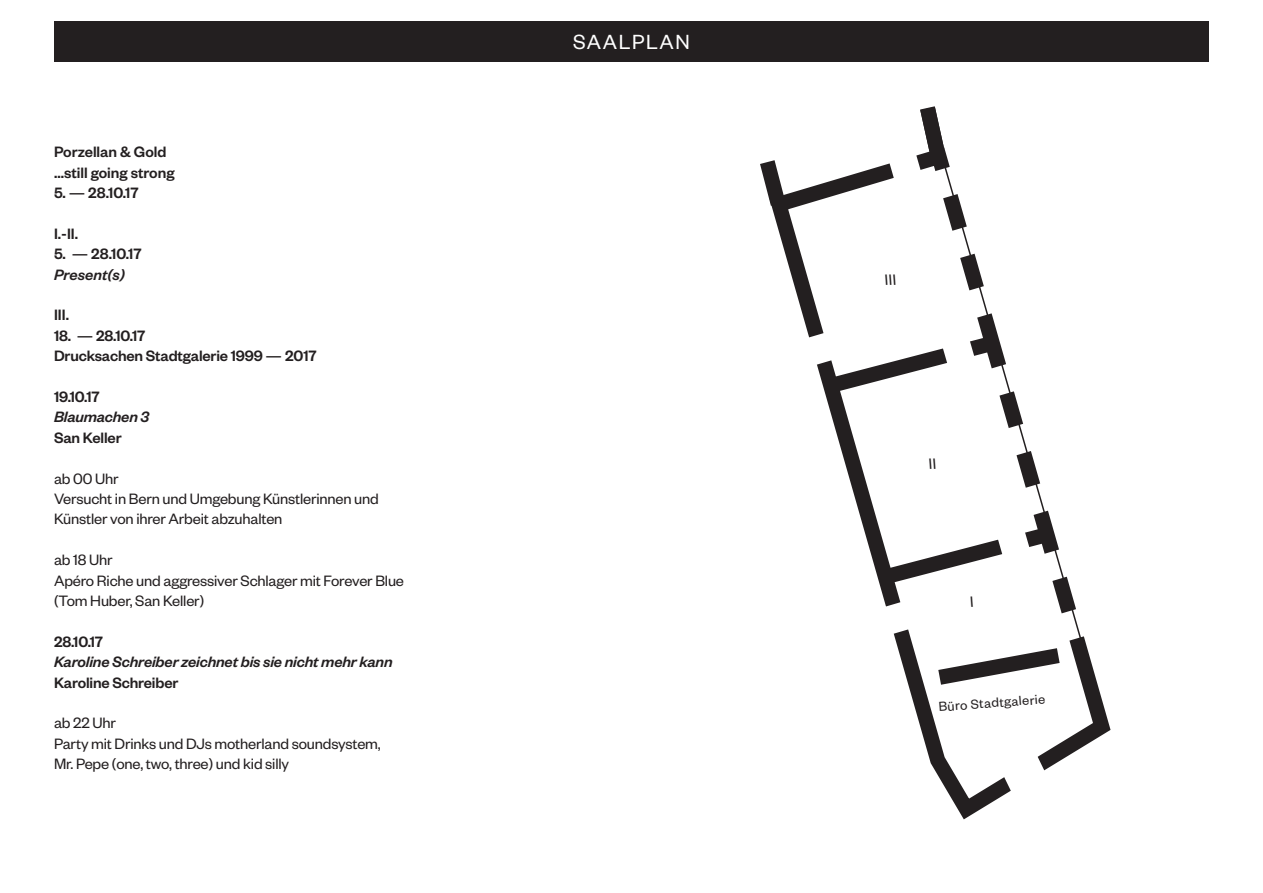
<style>
.page{position:relative;width:1263px;height:893px;background:#fff}
.page>*{position:absolute;margin:0;border:0;box-sizing:border-box;transform-origin:0 0}
.t1{font:22.5px "Founders Grotesk";letter-spacing:.07em;color:#fff}
.t2{font:16.5px/20.4px "Founders Grotesk";letter-spacing:-.01em;color:#231f20}
.t3{font:500 16.5px/20.4px "Founders Grotesk";letter-spacing:-.01em;color:#231f20}
.t4{font:italic 500 16.5px "Founders Grotesk";letter-spacing:-.01em;color:#231f20}
.t5{font:14.4px "Founders Grotesk";color:#231f20}
</style>
<div class="page">
<div style="left:54px;top:21px;width:1155px;height:40px;background:#231f20"></div>
<svg style="left:776px;top:164px;width:335px;height:656px"></svg>
<svg style="left:936px;top:224px;width:4px;height:39px"></svg>
<svg style="left:940px;top:164px;width:166px;height:559px"></svg>
<svg style="left:996px;top:743px;width:52px;height:54px"></svg>
<svg style="left:886px;top:106px;width:79px;height:97px"></svg>
<svg style="left:760px;top:160px;width:36px;height:62px"></svg>
<svg style="left:869px;top:481px;width:228px;height:214px"></svg>
<svg style="left:929px;top:458px;width:7px;height:11px"></svg>
<svg style="left:801px;top:274px;width:220px;height:129px"></svg>
<p class="t3" style="left:54px;top:141px;width:122px">Porzellan &amp; Gold …still going strong</p>
<p class="t3" style="left:54px;top:182px;width:86px">5. — 28.10.17</p>
<p class="t3" style="left:54px;top:222px;width:26px">I.-II.</p>
<p class="t3" style="left:54px;top:243px;width:89px">5. — 28.10.17</p>
<p class="t4" style="left:54px;top:264px;width:72px">Present(s)</p>
<p class="t3" style="left:54px;top:304px;width:17px">III.</p>
<p class="t3" style="left:54px;top:324px;width:264px">18. — 28.10.17<br>Drucksachen Stadtgalerie 1999 — 2017</p>
<p class="t3" style="left:54px;top:386px;width:47px">19.10.17</p>
<p class="t4" style="left:54px;top:407px;width:97px">Blaumachen 3</p>
<p class="t3" style="left:54px;top:426px;width:69px">San Keller</p>
<p class="t2" style="left:54px;top:467px;width:326px">ab 00 Uhr<br>Versucht in Bern und Umgebung Künstlerinnen und<br>Künstler von ihrer Arbeit abzuhalten</p>
<p class="t2" style="left:54px;top:549px;width:351px">ab 18 Uhr<br>Apéro Riche und aggressiver Schlager mit Forever Blue (Tom Huber, San Keller)</p>
<p class="t3" style="left:54px;top:630px;width:51px">28.10.17</p>
<p class="t4" style="left:54px;top:651px;width:340px">Karoline Schreiber zeichnet bis sie nicht mehr kann</p>
<p class="t3" style="left:54px;top:671px;width:126px">Karoline Schreiber</p>
<p class="t2" style="left:54px;top:712px;width:328px">ab 22 Uhr<br>Party mit Drinks und DJs motherland soundsystem,<br>Mr. Pepe (one, two, three) und kid silly</p>
<h1 class="t1" style="left:573px;top:28px;width:118px">SAALPLAN</h1>
<p class="t5" style="left:938px;top:698px;width:108px;rotate:-4deg">Büro Stadtgalerie</p>
</div>
